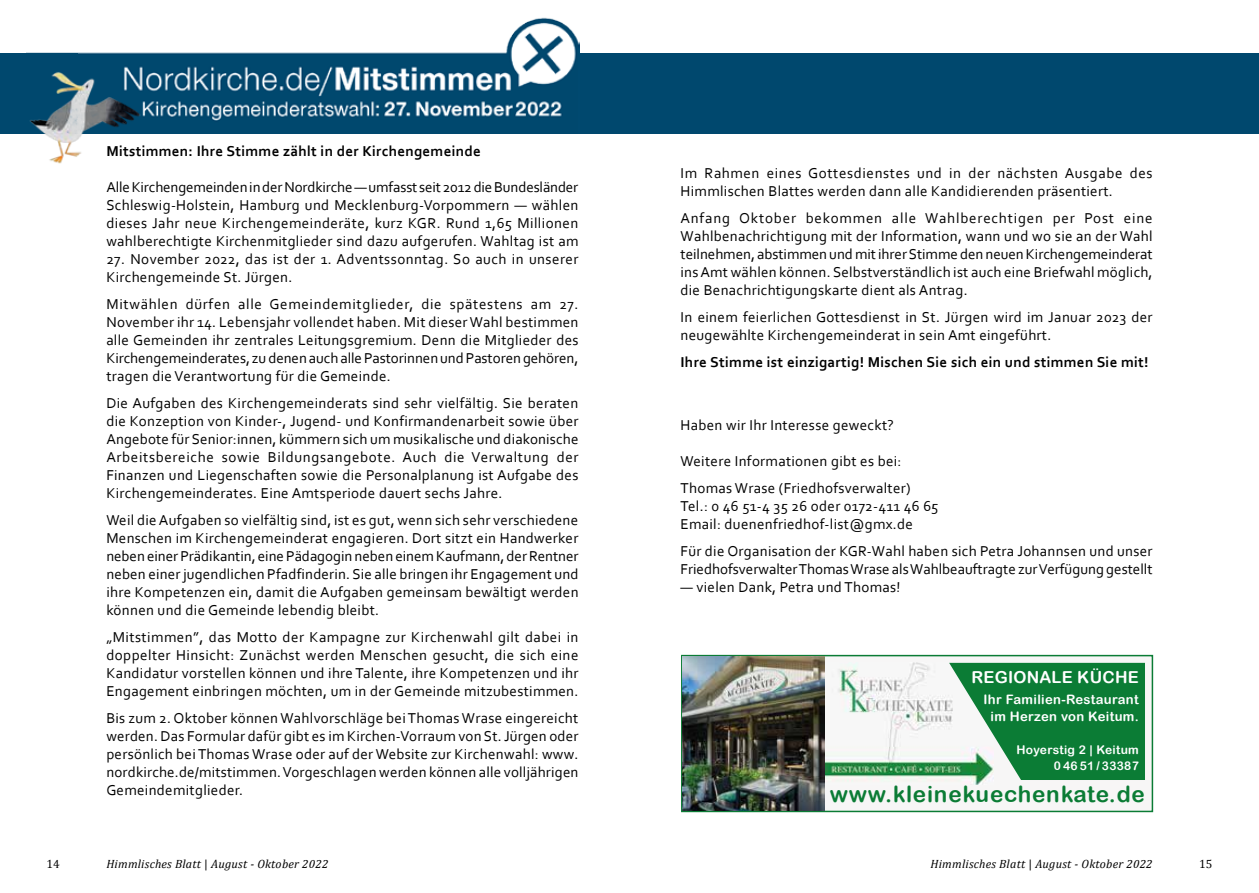
<style>
.page{position:relative;width:1259px;height:893px;background:#fff}
.page>*{position:absolute;margin:0;border:0;box-sizing:border-box;transform-origin:0 0}
.t1{font:22.5px "Arial Rounded MT Bold";letter-spacing:.035em;color:#0b7c35}
.t2{font:16.5px "Arial Rounded MT Bold";letter-spacing:.015em;color:#fff}
.t3{font:15px/18px "Corbel";letter-spacing:.02em;color:#000;text-align:justify}
.t4{font:15px/18px "Corbel";color:#000}
.t5{font:700 15px "Corbel";letter-spacing:.02em;color:#000}
.t6{font:13.05px/16.5px "Arial Rounded MT Bold";letter-spacing:.025em;color:#fff;text-align:center}
.t7{font:italic 12px "Cambria";letter-spacing:.02em;color:#000}
.t8{font:12px/16.5px "Arial Rounded MT Bold";letter-spacing:.025em;color:#fff;text-align:right}
.t9{font:12px "Cambria";color:#000}
.s1{font-style:normal}
</style>
<div class="page">
<div style="left:578px;top:53px;width:681px;height:81px;background:#00486e"></div>
<img style="left:27px;top:17px;width:552px;height:116px">
<div style="left:0;top:53px;width:78px;height:81px;background:#00486e"></div>
<img style="left:29px;top:61px;width:120px;height:103px">
<svg style="left:681px;top:654px;width:473px;height:159px"></svg>
<img style="left:682px;top:656px;width:142px;height:155px">
<img style="left:825px;top:662px;width:168px;height:122px">
<svg style="left:949px;top:663px;width:196px;height:117px;background:#308f53"></svg>
<p class="t5" style="left:106px;top:142px;width:376px">Mitstimmen: Ihre Stimme zählt in der Kirchengemeinde</p>
<p class="t3" style="left:106px;top:178px;width:473px">Alle Kirchengemeinden in der Nordkirche — umfasst seit 2012 die Bundesländer Schleswig-Holstein, Hamburg und Mecklenburg-Vorpommern — wählen dieses Jahr neue Kirchengemeinderäte, kurz KGR. Rund 1,65 Millionen wahlberechtigte Kirchenmitglieder sind dazu aufgerufen. Wahltag ist am</p>
<p class="t3" style="left:106px;top:250px;width:473px">27. November 2022, das ist der 1. Adventssonntag. So auch in unserer<br>Kirchengemeinde St. Jürgen.</p>
<p class="t3" style="left:106px;top:295px;width:474px">Mitwählen dürfen alle Gemeindemitglieder, die spätestens am 27.<br>November ihr 14. Lebensjahr vollendet haben. Mit dieser Wahl bestimmen alle Gemeinden ihr zentrales Leitungsgremium. Denn die Mitglieder des Kirchengemeinderates, zu denen auch alle Pastorinnen und Pastoren gehören, tragen die Verantwortung für die Gemeinde.</p>
<p class="t3" style="left:106px;top:394px;width:474px">Die Aufgaben des Kirchengemeinderats sind sehr vielfältig. Sie beraten die Konzeption von Kinder-, Jugend- und Konfirmandenarbeit sowie über Angebote für Senior:innen, kümmern sich um musikalische und diakonische Arbeitsbereiche sowie Bildungsangebote. Auch die Verwaltung der Finanzen und Liegenschaften sowie die Personalplanung ist Aufgabe des Kirchengemeinderates. Eine Amtsperiode dauert sechs Jahre.</p>
<p class="t3" style="left:106px;top:511px;width:474px">Weil die Aufgaben so vielfältig sind, ist es gut, wenn sich sehr verschiedene Menschen im Kirchengemeinderat engagieren. Dort sitzt ein Handwerker neben einer Prädikantin, eine Pädagogin neben einem Kaufmann, der Rentner neben einer jugendlichen Pfadfinderin. Sie alle bringen ihr Engagement und ihre Kompetenzen ein, damit die Aufgaben gemeinsam bewältigt werden können und die Gemeinde lebendig bleibt.</p>
<p class="t3" style="left:106px;top:628px;width:474px">„Mitstimmen”, das Motto der Kampagne zur Kirchenwahl gilt dabei in doppelter Hinsicht: Zunächst werden Menschen gesucht, die sich eine Kandidatur vorstellen können und ihre Talente, ihre Kompetenzen und ihr Engagement einbringen möchten, um in der Gemeinde mitzubestimmen.</p>
<p class="t3" style="left:106px;top:709px;width:474px">Bis zum 2. Oktober können Wahlvorschläge bei Thomas Wrase eingereicht werden. Das Formular dafür gibt es im Kirchen-Vorraum von St. Jürgen oder persönlich bei Thomas Wrase oder auf der Website zur Kirchenwahl: www. nordkirche.de/mitstimmen. Vorgeschlagen werden können alle volljährigen Gemeindemitglieder.</p>
<p class="t3" style="left:680px;top:164px;width:473px">Im Rahmen eines Gottesdienstes und in der nächsten Ausgabe des<br>Himmlischen Blattes werden dann alle Kandidierenden präsentiert.</p>
<p class="t3" style="left:680px;top:209px;width:474px">Anfang Oktober bekommen alle Wahlberechtigen per Post eine Wahlbenachrichtigung mit der Information, wann und wo sie an der Wahl teilnehmen, abstimmen und mit ihrer Stimme den neuen Kirchengemeinderat ins Amt wählen können. Selbstverständlich ist auch eine Briefwahl möglich, die Benachrichtigungskarte dient als Antrag.</p>
<p class="t3" style="left:680px;top:308px;width:473px">In einem feierlichen Gottesdienst in St. Jürgen wird im Januar 2023 der neugewählte Kirchengemeinderat in sein Amt eingeführt.</p>
<p class="t5" style="left:680px;top:353px;width:469px">Ihre Stimme ist einzigartig! Mischen Sie sich ein und stimmen Sie mit!</p>
<p class="t3" style="left:680px;top:416px;width:215px">Haben wir Ihr Interesse geweckt?</p>
<p class="t3" style="left:680px;top:447px;width:232px;line-height:27px">Weitere Informationen gibt es bei:<br>Thomas Wrase (Friedhofsverwalter)</p>
<p class="t3" style="left:680px;top:497px;width:259px">Tel.: 0 46 51-4 35 26 oder 0172-411 46 65<br>Email: duenenfriedhof-list@gmx.de</p>
<p class="t4" style="left:680px;top:542px;width:473px">Für die Organisation der KGR-Wahl haben sich Petra Johannsen und unser<br>Friedhofsverwalter Thomas Wrase als Wahlbeauftragte zur Verfügung gestellt</p>
<p class="t3" style="left:680px;top:578px;width:221px">— vielen Dank, Petra und Thomas!</p>
<p class="t2" style="left:971px;top:668px;width:169px">REGIONALE KÜCHE</p>
<p class="t6" style="left:983px;top:691px;width:157px">Ihr Familien-Restaurant im Herzen von Keitum.</p>
<p class="t8" style="left:1016px;top:741px;width:124px">Hoyerstig 2 | Keitum<br>0 46 51 / 33387</p>
<h1 class="t1" style="left:830px;top:781px;width:317px">www.kleinekuechenkate.de</h1>
<p class="t9" style="left:46px;top:857px;width:15px">14</p>
<p class="t7" style="left:106px;top:856px;width:224px">Himmlisches Blatt <span class="s1">|</span> August - Oktober 2022</p>
<p class="t7" style="left:930px;top:856px;width:224px">Himmlisches Blatt <span class="s1">|</span> August - Oktober 2022</p>
<p class="t9" style="left:1199px;top:857px;width:15px">15</p>
</div>
